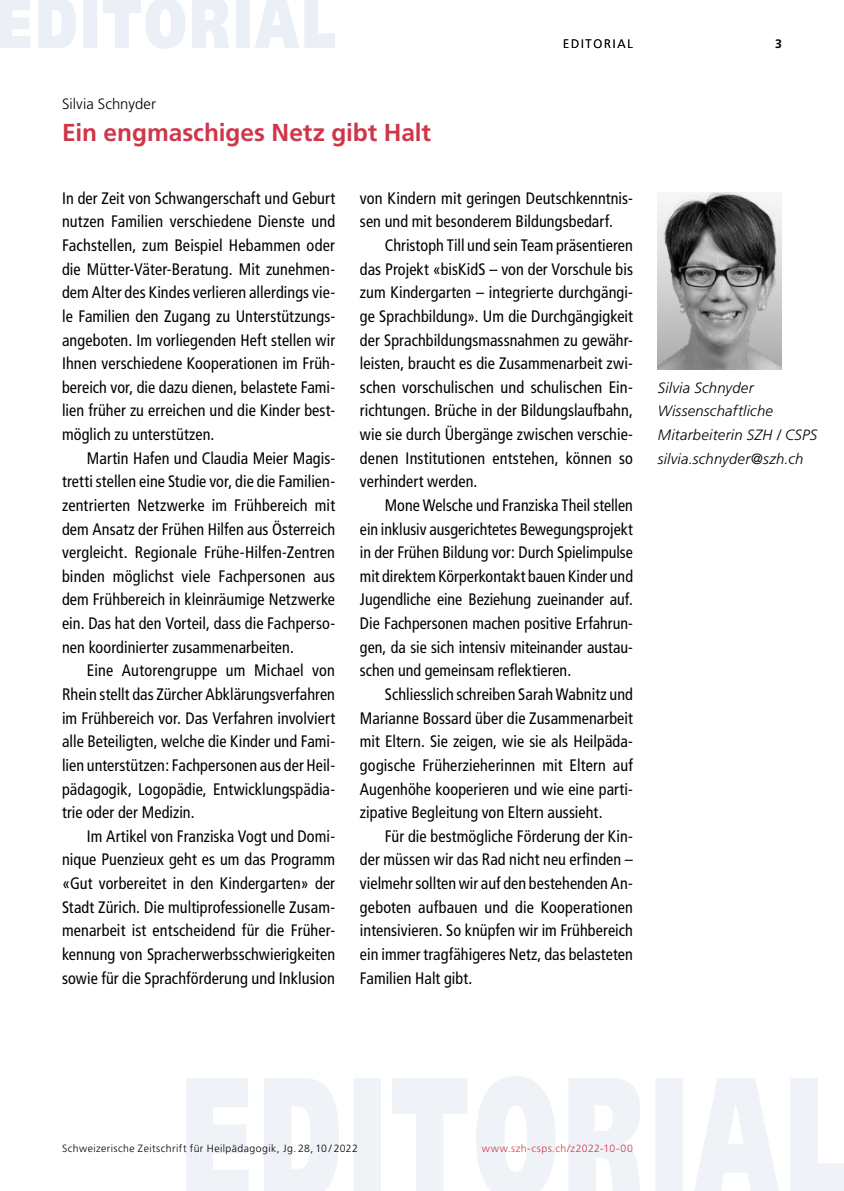
<style>
.page{position:relative;width:844px;height:1191px;background:#fff}
.page>*{position:absolute;margin:0;border:0;box-sizing:border-box;transform-origin:0 0}
.Dokteil_vorne_Rundschau_h2_Titel__67_Bol{font:700 24.5px "Frutiger LT";letter-spacing:-.005em;color:#cf3649}
.Artikel_Artikel_Lauftext_Grundtext_Einzu{font:condensed 16.62px/23.6px "Frutiger";letter-spacing:.005em;color:#000;text-align:justify}
.Artikel_Artikel_Lauftext_Grundtext{font:condensed 16.62px/23.6px "Frutiger";letter-spacing:.005em;color:#000;text-align:justify}
.Artikel_Artikel_Lauftext_Grundtext_Einzu-2{font:condensed 16.62px/23.6px "Frutiger";letter-spacing:.005em;color:#000;text-align:justify;scale:.96 1}
.Artikel_Artikel_Elemente_Artikel_P_Infot{font:italic 300 14.88px/23.6px "Frutiger LT";letter-spacing:.015em;color:#000}
.t1{font:300 14.88px "Frutiger LT";letter-spacing:.005em;color:#000}
.t2{font:300 12.25px "Frutiger";letter-spacing:.15em;color:#000}
.t3{font:700 12.25px "Frutiger";color:#000}
.t4{font:300 10.5px "Frutiger";letter-spacing:.04em;color:#000}
.Global_Fusszeile_P_Ausgabe_Permalink_45_{font:300 10.5px "Frutiger";letter-spacing:.04em;color:#cf3649}
</style>
<div class="page">
<svg style="left:186px;top:1076px;width:657px;height:115px;fill:#eff3f8"></svg>
<svg style="left:0;top:0;width:335px;height:49px"></svg>
<img style="left:657px;top:193px;width:124px;height:176px">
<p class="t1" style="left:62px;top:96px;width:95px">Silvia Schnyder</p>
<h2 class="Dokteil_vorne_Rundschau_h2_Titel__67_Bol" style="left:62px;top:118px;width:370px">Ein engmaschiges Netz gibt Halt</h2>
<p class="t2" style="left:563px;top:37px;width:71px">EDITORIAL</p>
<p class="Artikel_Artikel_Lauftext_Grundtext" style="left:62px;top:186px;width:274px">In der Zeit von Schwangerschaft und Geburt nutzen Familien verschiedene Dienste und Fachstellen, zum Beispiel Hebammen oder die Mütter-Väter-Beratung. Mit zunehmen&shy;dem Alter des Kindes verlieren allerdings vie&shy;le Familien den Zugang zu Unterstützungs&shy;angeboten. Im vorliegenden Heft stellen wir Ihnen verschiedene Kooperationen im Früh&shy;bereich vor, die dazu dienen, belastete Fami&shy;lien früher zu erreichen und die Kinder best&shy;möglich zu unterstützen.</p>
<p class="Artikel_Artikel_Lauftext_Grundtext_Einzu" style="left:62px;top:446px;width:274px;text-indent:25px">Martin Hafen und Claudia Meier Magis&shy;tretti stellen eine Studie vor, die die Familien&shy;zentrierten Netzwerke im Frühbereich mit dem Ansatz der Frühen Hilfen aus Österreich vergleicht. Regionale Frühe-Hilfen-Zentren binden möglichst viele Fachpersonen aus dem Frühbereich in kleinräumige Netzwerke ein. Das hat den Vorteil, dass die Fachperso&shy;nen koordinierter zusammenarbeiten.</p>
<p class="Artikel_Artikel_Lauftext_Grundtext_Einzu" style="left:62px;top:659px;width:274px;text-indent:25px">Eine Autorengruppe um Michael von Rhein stellt das Zürcher Abklärungsverfahren im Frühbereich vor. Das Verfahren involviert alle Beteiligten, welche die Kinder und Fami&shy;lien unterstützen: Fachpersonen aus der Heil&shy;pädagogik, Logopädie, Entwicklungspädia&shy;trie oder der Medizin.</p>
<p class="Artikel_Artikel_Lauftext_Grundtext_Einzu" style="left:62px;top:824px;width:274px;text-indent:25px">Im Artikel von Franziska Vogt und Domi&shy;nique Puenzieux geht es um das Programm «Gut vorbereitet in den Kindergarten» der Stadt Zürich. Die multiprofessionelle Zusam&shy;menarbeit ist entscheidend für die Früher&shy;kennung von Spracherwerbsschwierigkeiten sowie für die Sprachförderung und Inklusion</p>
<p class="Artikel_Artikel_Lauftext_Grundtext_Einzu" style="left:360px;top:186px;width:274px">von Kindern mit geringen Deutschkenntnis&shy;sen und mit besonderem Bildungsbedarf.</p>
<p class="Artikel_Artikel_Lauftext_Grundtext_Einzu" style="left:360px;top:233px;width:274px;text-indent:25px">Christoph Till und sein Team präsentieren das Projekt «bisKidS – von der Vorschule bis zum Kindergarten – integrierte durchgängi&shy;ge Sprachbildung». Um die Durchgängigkeit der Sprachbildungsmassnahmen zu gewähr&shy;leisten, braucht es die Zusammenarbeit zwi&shy;schen vorschulischen und schulischen Ein&shy;richtungen. Brüche in der Bildungslaufbahn, wie sie durch Übergänge zwischen verschie&shy;denen Institutionen entstehen, können so verhindert werden.</p>
<p class="Artikel_Artikel_Lauftext_Grundtext_Einzu-2" style="left:360px;top:493px;width:286px;text-indent:25px">Mone Welsche und Franziska Theil stellen ein inklusiv ausgerichtetes Bewegungsprojekt in der Frühen Bildung vor: Durch Spielimpulse mit direktem Körperkontakt bauen Kinder und Jugendliche eine Beziehung zueinander auf.<br>Die Fachpersonen machen positive Erfahrun&shy;gen, da sie sich intensiv miteinander austau&shy;schen und gemeinsam reflektieren.</p>
<p class="Artikel_Artikel_Lauftext_Grundtext_Einzu" style="left:360px;top:682px;width:274px;text-indent:25px">Schliesslich schreiben Sarah Wabnitz und Marianne Bossard über die Zusammenarbeit mit Eltern. Sie zeigen, wie sie als Heilpäda&shy;gogische Früherzieherinnen mit Eltern auf Augenhöhe kooperieren und wie eine parti&shy;zipative Begleitung von Eltern aussieht.</p>
<p class="Artikel_Artikel_Lauftext_Grundtext_Einzu" style="left:360px;top:824px;width:274px;text-indent:25px">Für die bestmögliche Förderung der Kin&shy;der müssen wir das Rad nicht neu erfinden – vielmehr sollten wir auf den bestehenden An&shy;geboten aufbauen und die Kooperationen intensivieren. So knüpfen wir im Frühbereich ein immer tragfähigeres Netz, das belasteten Familien Halt gibt.</p>
<p class="t3" style="left:774px;top:37px;width:8px">3</p>
<p class="Artikel_Artikel_Elemente_Artikel_P_Infot" style="left:657px;top:376px;width:97px">Silvia Schnyder</p>
<p class="Artikel_Artikel_Elemente_Artikel_P_Infot" style="left:657px;top:399px;width:161px">Wissenschaftliche<br>Mitarbeiterin SZH / CSPS</p>
<p class="Artikel_Artikel_Elemente_Artikel_P_Infot" style="left:657px;top:447px;width:147px">silvia.schnyder@szh.ch</p>
<p class="t4" style="left:62px;top:1142px;width:297px">Schweizerische Zeitschrift für Heilpädagogik, Jg. 28, 10 / 2022</p>
<p class="Global_Fusszeile_P_Ausgabe_Permalink_45_" style="left:481px;top:1142px;width:153px">www.szh-csps.ch/z2022-10-00</p>
</div>
